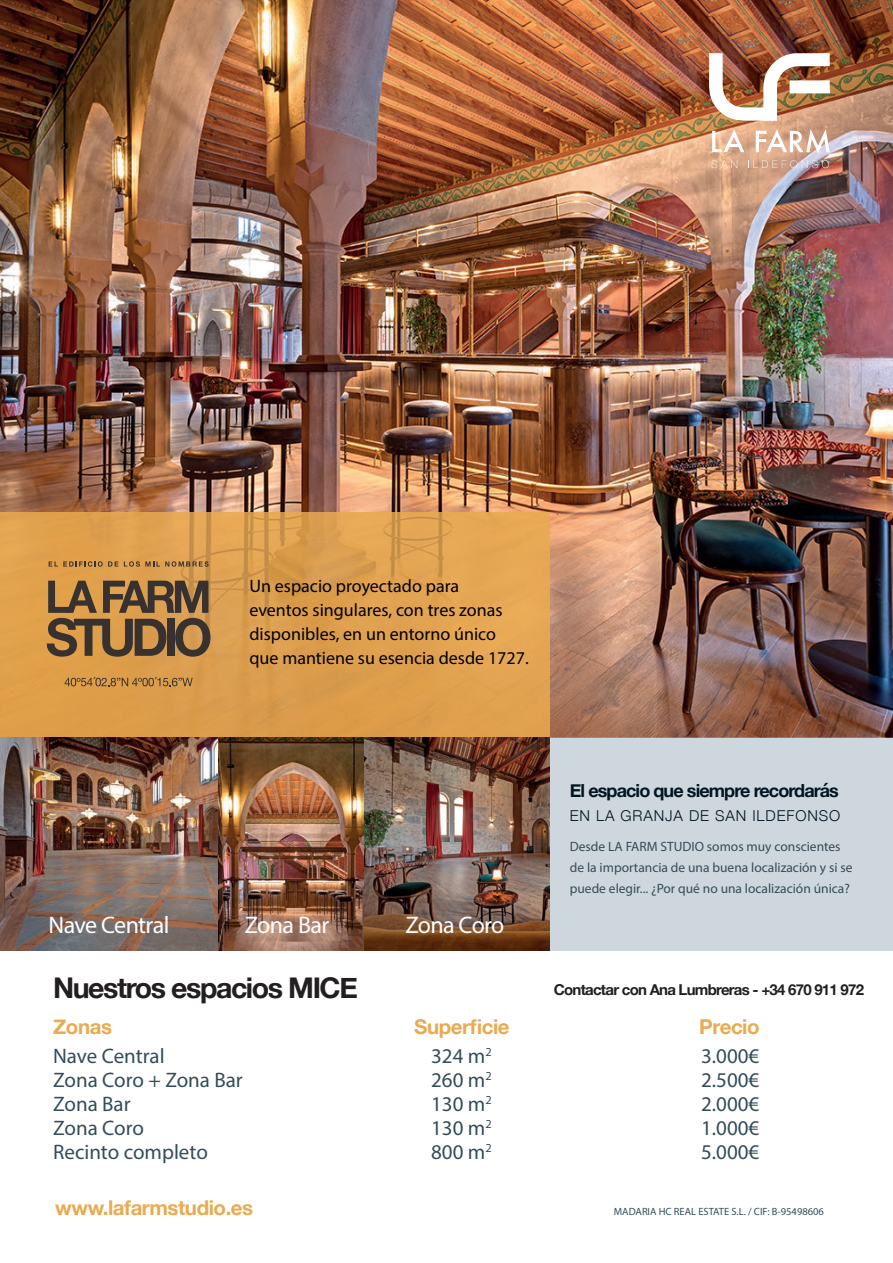
<style>
.page{position:relative;width:893px;height:1263px;background:#fff}
.page>*{position:absolute;margin:0;border:0;box-sizing:border-box;transform-origin:0 0}
.t1{font:700 28.5px "Helvetica Neue";letter-spacing:-.05em;color:#231f20}
.t2{font:24px "Myriad Pro";letter-spacing:-.025em;color:#fff}
.t3{font:21px "Myriad Pro";color:#344d59}
.t4{font:700 20.4px "Helvetica Neue";letter-spacing:-.02em;color:#eaaa4f}
.t5{font:18px/24px "Myriad Pro";color:#000}
.t6{font:700 18px "Helvetica Neue";letter-spacing:-.05em;color:#011622}
.t7{font:700 15px "Helvetica Neue";letter-spacing:-.05em;color:#231f20}
.t8{font:300 15px "Helvetica Neue";letter-spacing:.06em;color:#011622}
.t9{font:13.5px/21px "Myriad Pro";color:#344d59}
.t10{font:10.5px "Myriad Pro";color:#344d59}
</style>
<div class="page">
<img style="left:0;top:0;width:893px;height:738px">
<img style="left:0;top:512px;width:549px;height:226px">
<div style="left:549px;top:738px;width:344px;height:212px;background:#ced7dd"></div>
<svg style="left:49px;top:561px;width:69px;height:6px"></svg>
<svg style="left:124px;top:561px;width:85px;height:6px"></svg>
<svg style="left:47px;top:581px;width:163px;height:76px;background:#88663d"></svg>
<svg style="left:65px;top:677px;width:128px;height:9px"></svg>
<img style="left:0;top:738px;width:218px;height:212px">
<img style="left:363px;top:738px;width:186px;height:212px">
<img style="left:218px;top:738px;width:145px;height:212px">
<img style="left:709px;top:53px;width:121px;height:68px">
<svg style="left:712px;top:129px;width:32px;height:23px"></svg>
<svg style="left:756px;top:129px;width:74px;height:24px"></svg>
<svg style="left:711px;top:160px;width:26px;height:8px"></svg>
<svg style="left:748px;top:160px;width:81px;height:8px"></svg>
<h3 class="t5" style="left:249px;top:573px;width:281px">Un espacio proyectado para<br>eventos singulares, con tres zonas disponibles, en un entorno único que mantiene su esencia desde 1727.</h3>
<h2 class="t2" style="left:49px;top:910px;width:122px">Nave Central</h2>
<h2 class="t2" style="left:245px;top:910px;width:86px">Zona Bar</h2>
<h2 class="t2" style="left:405px;top:910px;width:100px">Zona Coro</h2>
<h3 class="t6" style="left:570px;top:777px;width:271px">El espacio que siempre recordarás</h3>
<p class="t8" style="left:570px;top:804px;width:272px">EN LA GRANJA DE SAN ILDEFONSO</p>
<p class="t9" style="left:570px;top:835px;width:284px">Desde LA FARM STUDIO somos muy conscientes de la importancia de una buena localización y si se puede elegir... ¿Por qué no una localización única?</p>
<h1 class="t1" style="left:53px;top:966px;width:306px">Nuestros espacios MICE</h1>
<p class="t7" style="left:554px;top:978px;width:312px">Contactar con Ana Lumbreras - +34 670 911 972</p>
<h3 class="t4" style="left:53px;top:1010px;width:60px">Zonas</h3>
<h3 class="t4" style="left:414px;top:1010px;width:97px">Superficie</h3>
<h3 class="t4" style="left:699px;top:1010px;width:62px">Precio</h3>
<h3 class="t3" style="left:53px;top:1043px;width:113px">Nave Central</h3>
<h3 class="t3" style="left:431px;top:1043px;width:62px">324 m<sup>2</sup></h3>
<h3 class="t3" style="left:701px;top:1043px;width:60px">3.000€</h3>
<h3 class="t3" style="left:53px;top:1067px;width:191px">Zona Coro + Zona Bar</h3>
<h3 class="t3" style="left:431px;top:1067px;width:62px">260 m<sup>2</sup></h3>
<h3 class="t3" style="left:701px;top:1067px;width:60px">2.500€</h3>
<h3 class="t3" style="left:53px;top:1091px;width:79px">Zona Bar</h3>
<h3 class="t3" style="left:431px;top:1091px;width:62px">130 m<sup>2</sup></h3>
<h3 class="t3" style="left:701px;top:1091px;width:60px">2.000€</h3>
<h3 class="t3" style="left:53px;top:1115px;width:92px">Zona Coro</h3>
<h3 class="t3" style="left:431px;top:1115px;width:62px">130 m<sup>2</sup></h3>
<h3 class="t3" style="left:701px;top:1115px;width:60px">1.000€</h3>
<h3 class="t3" style="left:53px;top:1139px;width:156px">Recinto completo</h3>
<h3 class="t3" style="left:431px;top:1139px;width:62px">800 m<sup>2</sup></h3>
<h3 class="t3" style="left:701px;top:1139px;width:60px">5.000€</h3>
<h3 class="t4" style="left:55px;top:1191px;width:199px">www.lafarmstudio.es</h3>
<p class="t10" style="left:614px;top:1205px;width:211px">MADARIA HC REAL ESTATE S.L. / CIF: B-95498606</p>
</div>
